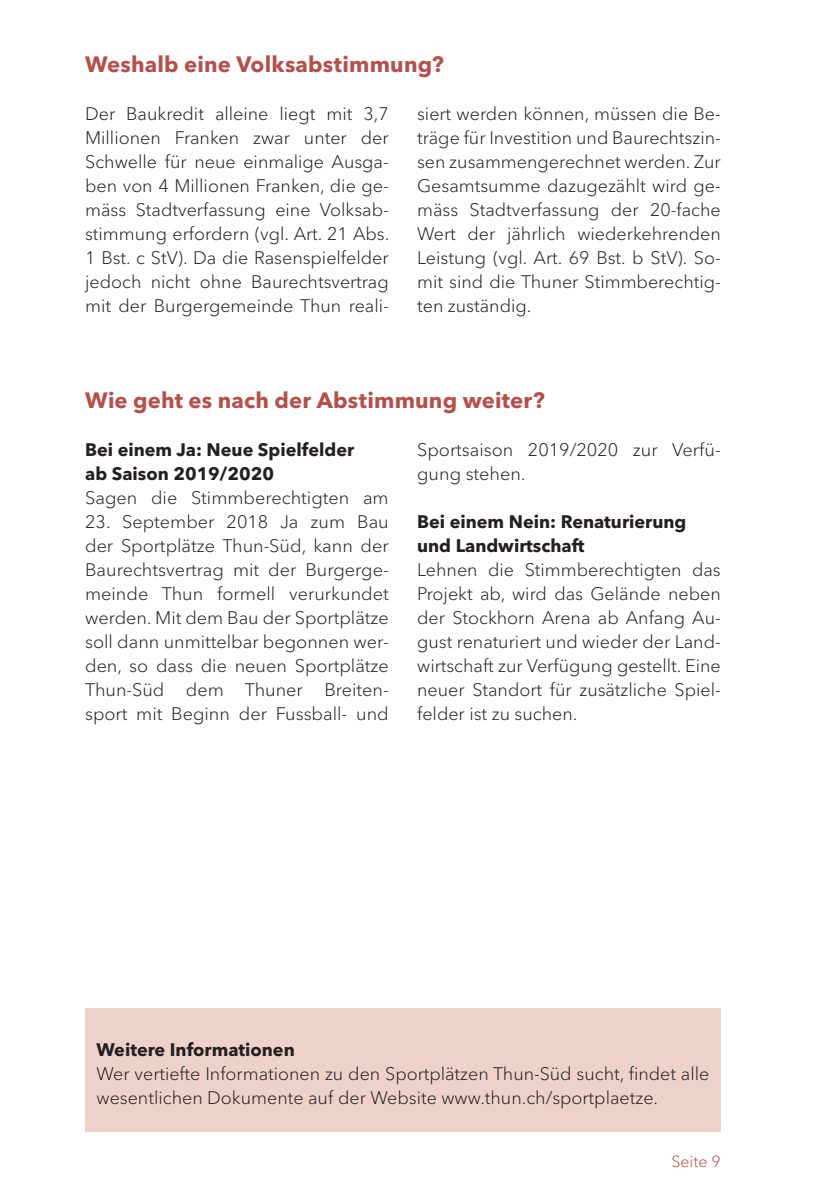
<style>
.page{position:relative;width:840px;height:1191px;background:#fff}
.page>*{position:absolute;margin:0;border:0;box-sizing:border-box;transform-origin:0 0}
.t1{font:700 22px "Avenir Next LT Pro";letter-spacing:.01em;color:#b74f49}
.t2{font:300 18px/24px "Avenir Next LT Pro";color:#231f20;text-align:justify}
.t3{font:700 18px/24px "Avenir Next LT Pro";color:#231f20}
.t4{font:300 16px "Avenir Next LT Pro";color:#b74f49}
</style>
<div class="page">
<div style="left:85px;top:1008px;width:635px;height:123px;background:#eed2ca"></div>
<p class="t1" style="left:85px;top:51px;width:360px">Weshalb eine Volksabstimmung?</p>
<p class="t2" style="left:85px;top:102px;width:305px">Der Baukredit alleine liegt mit 3,7<br>Millionen Franken zwar unter der Schwelle für neue einmalige Ausga&shy;ben von 4 Millionen Franken, die ge&shy;mäss Stadtverfassung eine Volksab&shy;stimmung erfordern (vgl. Art. 21 Abs.<br>1 Bst. c StV). Da die Rasenspielfelder jedoch nicht ohne Baurechtsvertrag mit der Burgergemeinde Thun reali-</p>
<p class="t2" style="left:417px;top:102px;width:305px">siert werden können, müssen die Be&shy;träge für Investition und Baurechtszin&shy;sen zusammengerechnet werden. Zur Gesamtsumme dazugezählt wird ge&shy;mäss Stadtverfassung der 20-fache Wert der jährlich wiederkehrenden Leistung (vgl. Art. 69 Bst. b StV). So&shy;mit sind die Thuner Stimmberechtig&shy;ten zuständig.</p>
<p class="t1" style="left:85px;top:387px;width:461px">Wie geht es nach der Abstimmung weiter?</p>
<p class="t3" style="left:85px;top:438px;width:270px">Bei einem Ja: Neue Spielfelder ab Saison 2019/2020</p>
<p class="t2" style="left:85px;top:486px;width:305px">Sagen die Stimmberechtigten am</p>
<p class="t2" style="left:85px;top:510px;width:305px">23. September 2018 Ja zum Bau der Sportplätze Thun-Süd, kann der Baurechtsvertrag mit der Burgerge&shy;meinde Thun formell verurkundet werden. Mit dem Bau der Sportplätze soll dann unmittelbar begonnen wer&shy;den, so dass die neuen Sportplätze Thun-Süd dem Thuner Breiten&shy;sport mit Beginn der Fussball- und</p>
<p class="t2" style="left:417px;top:438px;width:305px">Sportsaison 2019/2020 zur Verfü&shy;gung stehen.</p>
<p class="t3" style="left:417px;top:510px;width:270px">Bei einem Nein: Renaturierung und Landwirtschaft</p>
<p class="t2" style="left:417px;top:558px;width:305px">Lehnen die Stimmberechtigten das Projekt ab, wird das Gelände neben der Stockhorn Arena ab Anfang Au&shy;gust renaturiert und wieder der Land&shy;wirtschaft zur Verfügung gestellt. Eine neuer Standort für zusätzliche Spiel&shy;felder ist zu suchen.</p>
<p class="t3" style="left:96px;top:1038px;width:200px">Weitere Informationen</p>
<p class="t2" style="left:96px;top:1062px;width:614px">Wer vertiefte Informationen zu den Sportplätzen Thun-Süd sucht, findet alle wesentlichen Dokumente auf der Website www.thun.ch/sportplaetze.</p>
<p class="t4" style="left:671px;top:1151px;width:51px">Seite 9</p>
</div>
